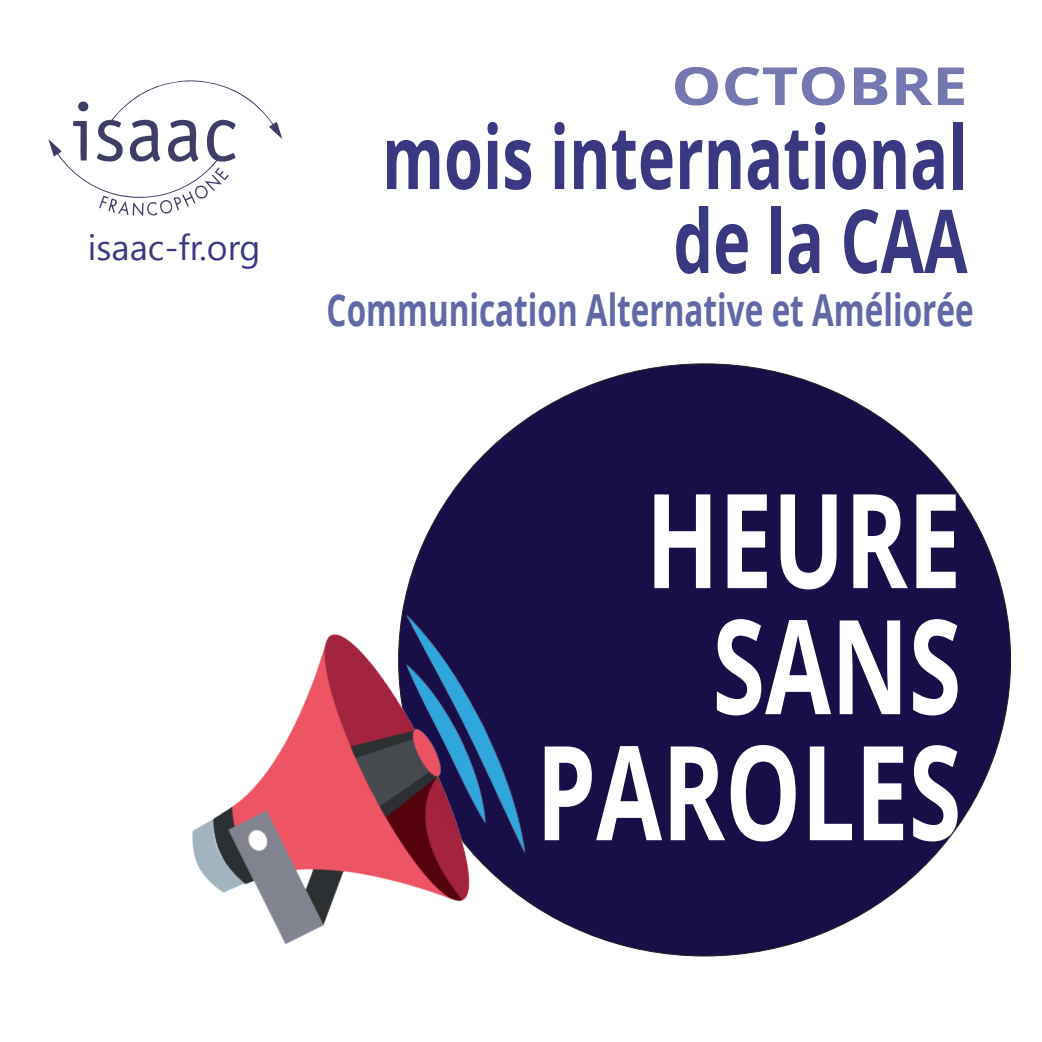
<style>
.page{position:relative;width:1042px;height:1042px;background:#fff}
.page>*{position:absolute;margin:0;border:0;box-sizing:border-box;transform-origin:0 0}
.t1{font:700 131.25px/126px "Open Sans";color:#fff;text-align:right;scale:.73 1}
.t2{font:700 88.2px/84px "Open Sans";color:#3b3882;text-align:right;scale:.71 1}
.t3{font:700 52.5px "Open Sans";color:#7477b0;scale:1.2 1}
.t4{font:700 44.1px "Open Sans";color:#6168a7;scale:.71 1}
.t5{font:35.61px "Nirmala UI";color:#3b3882}
</style>
<div class="page">
<div style="left:399px;top:364px;width:611px;height:592px;background:#180e48;border-radius:50%"></div>
<img style="left:192px;top:569px;width:376px;height:375px">
<svg style="left:48px;top:80px;width:234px;height:136px"></svg>
<p class="t5" style="left:88px;top:220px;width:174px">isaac-fr.org</p>
<p class="t3" style="left:671px;top:49px;width:248px">OCTOBRE</p>
<h2 class="t2" style="left:382px;top:113px;width:826px">mois international de la CAA</h2>
<p class="t4" style="left:327px;top:278px;width:913px">Communication Alternative et Améliorée</p>
<h1 class="t1" style="left:536px;top:474px;width:584px">HEURE<br>SANS<br>PAROLES</h1>
</div>
